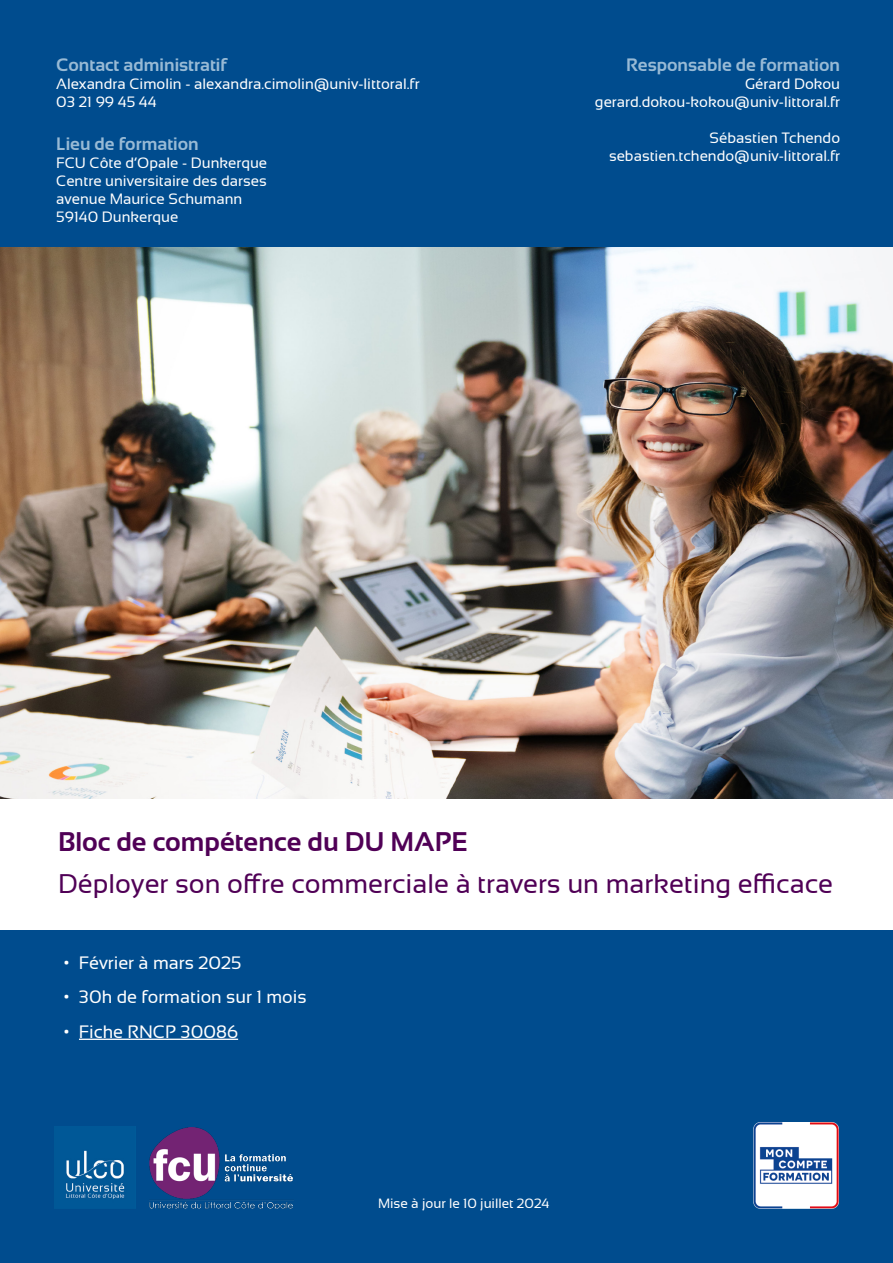
<style>
.page{position:relative;width:893px;height:1263px;background:#fff}
.page>*{position:absolute;margin:0;border:0;box-sizing:border-box;transform-origin:0 0}
.t1{font:27px "Sansation";color:#500056}
.t2{font:700 27px "Sansation";color:#500056}
.t3{font:700 18px "Sansation";color:#98bad5}
.t4{font:18px "Sansation";color:#fff}
.t5{font:15px "Sansation";color:#fff}
.t6{font:13.5px "Sansation";color:#fff}
</style>
<div class="page">
<img style="left:0;top:246px;width:893px;height:553px">
<div style="left:0;top:808px;width:893px;height:455px;background:#004c8e"></div>
<div style="left:0;top:0;width:893px;height:246px;background:#004c8e"></div>
<img style="left:54px;top:1126px;width:82px;height:82px">
<hr style="left:79px;top:1038px;width:159px;height:2px;background:#fff">
<img style="left:149px;top:1127px;width:144px;height:82px">
<div style="left:0;top:799px;width:893px;height:130px;background:#fff"></div>
<img style="left:754px;top:1123px;width:85px;height:85px">
<p class="t3" style="left:56px;top:55px;width:172px">Contact administratif</p>
<p class="t5" style="left:56px;top:76px;width:365px">Alexandra Cimolin - alexandra.cimolin@univ-littoral.fr</p>
<p class="t5" style="left:56px;top:94px;width:102px">03 21 99 45 44</p>
<p class="t3" style="left:56px;top:134px;width:144px">Lieu de formation</p>
<p class="t5" style="left:56px;top:155px;width:212px">FCU Côte d’Opale - Dunkerque</p>
<p class="t5" style="left:56px;top:173px;width:212px">Centre universitaire des darses</p>
<p class="t5" style="left:56px;top:191px;width:188px">avenue Maurice Schumann</p>
<p class="t5" style="left:56px;top:209px;width:124px">59140 Dunkerque</p>
<p class="t3" style="left:626px;top:55px;width:215px">Responsable de formation</p>
<p class="t5" style="left:745px;top:76px;width:97px">Gérard Dokou</p>
<p class="t5" style="left:595px;top:94px;width:247px">gerard.dokou-kokou@univ-littoral.fr</p>
<p class="t5" style="left:710px;top:130px;width:132px">Sébastien Tchendo</p>
<p class="t5" style="left:609px;top:148px;width:233px">sebastien.tchendo@univ-littoral.fr</p>
<p class="t2" style="left:58px;top:827px;width:411px">Bloc de compétence du DU MAPE</p>
<p class="t1" style="left:58px;top:868px;width:776px">Déployer son offre commerciale à travers un marketing efficace</p>
<p class="t4" style="left:64px;top:952px;width:179px">• Février à mars 2025</p>
<p class="t4" style="left:64px;top:987px;width:244px">• 30h de formation sur 1 mois</p>
<p class="t4" style="left:64px;top:1021px;width:176px">• Fiche RNCP 30086</p>
<p class="t6" style="left:378px;top:1195px;width:173px">Mise à jour le 10 juillet 2024</p>
</div>
